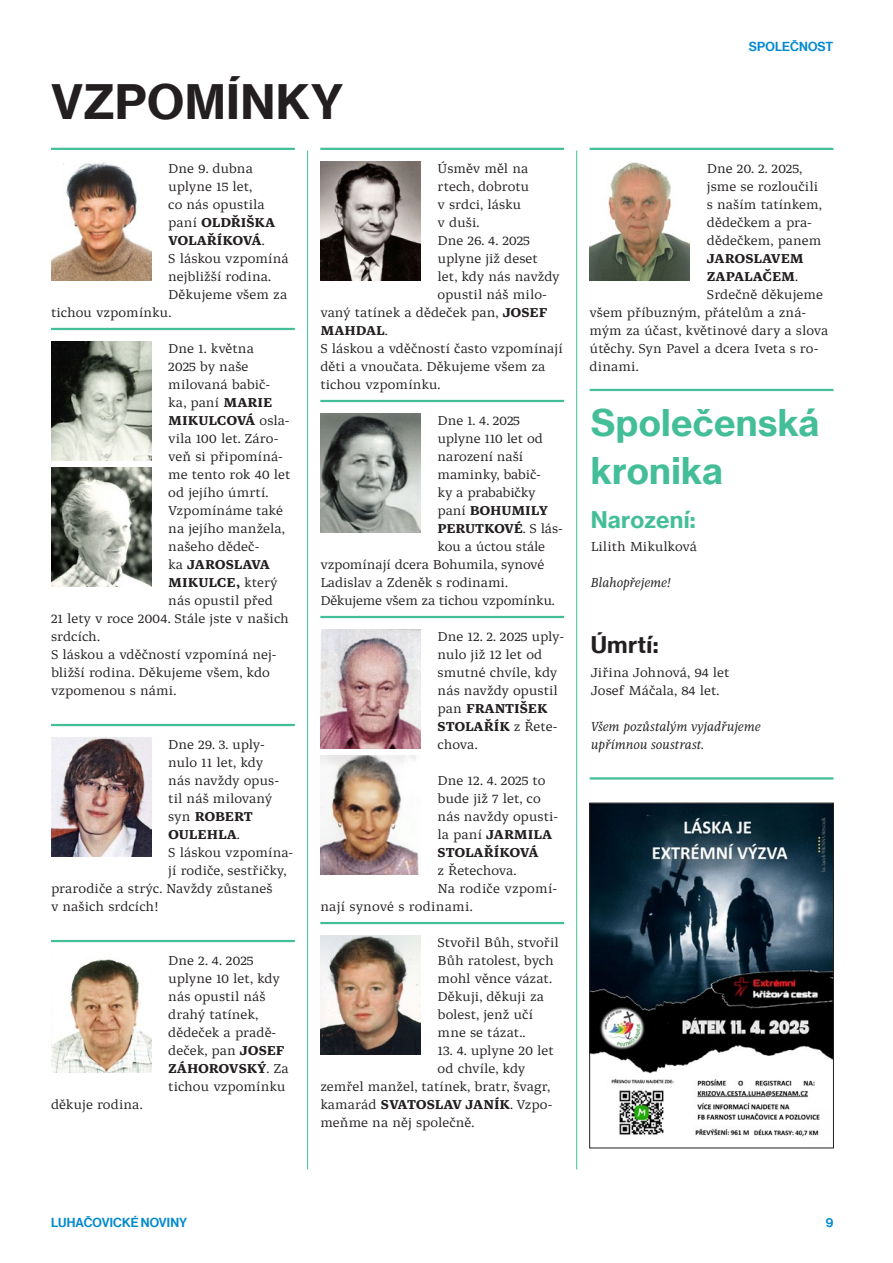
<style>
.page{position:relative;width:893px;height:1263px;background:#fff}
.page>*{position:absolute;margin:0;border:0;box-sizing:border-box;transform-origin:0 0}
.t1{font:46.5px "N Haas Grotesk TXW02 75 Bd";letter-spacing:.005em;color:#231f20}
.t2{font:36px/48px "N Haas Grotesk TXW02 75 Bd";letter-spacing:.01em;color:#44be98}
.t3{font:22.5px "N Haas Grotesk TXW02 75 Bd";letter-spacing:.01em;color:#44be98}
.t4{font:22.5px "N Haas Grotesk TXW02 75 Bd";letter-spacing:.015em;color:#231f20}
.t5{font:13.5px/18px "Novina Premium";letter-spacing:-.01em;color:#231f20}
.t6{font:700 13.5px/18px "Novina Premium";letter-spacing:-.01em;color:#231f20}
.t7{font:italic 13.5px/18px "Novina Premium";letter-spacing:-.015em;color:#231f20}
.t8{font:13.5px "Novina Premium";letter-spacing:.01em;color:#231f20}
.t9{font:12.75px "N Haas Grotesk DSW02 65 Md";letter-spacing:.01em;color:#0089cf}
.s1{font-weight:700}
.s2{font-weight:400}
</style>
<div class="page">
<hr style="left:307px;top:151px;width:1px;height:1018px;background:#44be98">
<hr style="left:576px;top:151px;width:1px;height:1018px;background:#44be98">
<hr style="left:320px;top:148px;width:244px;height:2px;background:#44be98">
<hr style="left:320px;top:400px;width:244px;height:2px;background:#44be98">
<hr style="left:320px;top:616px;width:244px;height:2px;background:#44be98">
<hr style="left:320px;top:922px;width:244px;height:2px;background:#44be98">
<img style="left:320px;top:161px;width:101px;height:119px">
<img style="left:320px;top:414px;width:101px;height:119px">
<img style="left:320px;top:630px;width:101px;height:119px">
<img style="left:320px;top:756px;width:99px;height:119px">
<img style="left:320px;top:936px;width:101px;height:119px">
<hr style="left:590px;top:389px;width:243px;height:2px;background:#44be98">
<hr style="left:590px;top:777px;width:243px;height:2px;background:#44be98">
<img style="left:591px;top:805px;width:241px;height:332px">
<div style="left:589px;top:803px;width:245px;height:345px;border:1px solid #231f20"></div>
<hr style="left:51px;top:148px;width:244px;height:2px;background:#44be98">
<hr style="left:51px;top:328px;width:244px;height:2px;background:#44be98">
<hr style="left:51px;top:724px;width:244px;height:2px;background:#44be98">
<hr style="left:51px;top:940px;width:244px;height:2px;background:#44be98">
<img style="left:51px;top:162px;width:100px;height:118px">
<img style="left:51px;top:342px;width:100px;height:119px">
<img style="left:51px;top:468px;width:100px;height:119px">
<img style="left:51px;top:738px;width:100px;height:119px">
<img style="left:51px;top:959px;width:100px;height:114px">
<hr style="left:590px;top:148px;width:243px;height:2px;background:#44be98">
<img style="left:590px;top:162px;width:100px;height:118px">
<h1 class="t1" style="left:51px;top:73px;width:294px">VZPOMÍNKY</h1>
<p class="t5" style="left:168px;top:159px;width:108px">Dne 9. dubna uplyne 15 let,<br>co nás opustila paní <span class="s1">OLDŘIŠKA<br>VOL</span></p>
<p class="t6" style="left:197px;top:231px;width:69px">AŘÍKOVÁ<span class="s2">.</span></p>
<p class="t5" style="left:168px;top:249px;width:122px">S láskou vzpomíná</p>
<p class="t5" style="left:168px;top:267px;width:105px">nejbližší rodina.</p>
<p class="t5" style="left:168px;top:285px;width:121px">Děkujeme všem za</p>
<p class="t5" style="left:51px;top:303px;width:122px">tichou vzpomínku.</p>
<p class="t5" style="left:168px;top:339px;width:104px">Dne 1. května<br>2025 by naše milovaná babič&shy;ka, paní <span class="s1">MARIE<br>MIKULCO</span></p>
<p class="t5" style="left:168px;top:411px;width:124px;text-indent:68px"><span class="s1">VÁ</span> osla&shy;vila 100 let. Záro&shy;veň si připomíná&shy;me tento rok 40 let od jejího úmrtí.<br>Vzpomínáme také na jejího manžela, našeho dědeč-<br>ka <span class="s1">JAROSL</span></p>
<p class="t6" style="left:242px;top:555px;width:29px">AVA</p>
<p class="t6" style="left:168px;top:573px;width:50px">MIKULCE</p>
<p class="t5" style="left:236px;top:573px;width:43px"><span class="s1">,</span> který</p>
<p class="t5" style="left:168px;top:591px;width:106px">nás opustil před</p>
<p class="t5" style="left:51px;top:609px;width:240px">21 lety v roce 2004. Stále jste v našich</p>
<p class="t5" style="left:51px;top:627px;width:51px">srdcích.</p>
<p class="t5" style="left:51px;top:645px;width:227px">S láskou a vděčností vzpomíná nej-</p>
<p class="t5" style="left:51px;top:663px;width:220px">bližší rodina. Děkujeme všem, kdo</p>
<p class="t5" style="left:51px;top:681px;width:127px">vzpomenou s námi.</p>
<p class="t5" style="left:168px;top:735px;width:112px">Dne 29. 3. uply&shy;nulo 11 let, kdy nás navždy opus&shy;til náš milovaný syn <span class="s1">ROBE</span></p>
<p class="t6" style="left:234px;top:807px;width:20px">RT</p>
<p class="t6" style="left:168px;top:825px;width:31px">OULEHL</p>
<p class="t6" style="left:227px;top:825px;width:15px">A<span class="s2">.</span></p>
<p class="t5" style="left:168px;top:843px;width:126px">S láskou vzpomína-</p>
<p class="t5" style="left:168px;top:861px;width:120px">jí rodiče, sestřičky,</p>
<p class="t5" style="left:51px;top:879px;width:223px">prarodiče a strýc. Navždy zůstaneš</p>
<p class="t5" style="left:51px;top:897px;width:109px">v našich srdcích!</p>
<p class="t5" style="left:51px;top:1095px;width:93px">děkuje rodina.</p>
<p class="t5" style="left:168px;top:951px;width:113px">Dne 2. 4. 2025 uplyne 10 let, kdy nás opustil náš drahý tatínek, dědeček a pradě&shy;deček, pan <span class="s1">JOSE</span></p>
<p class="t5" style="left:168px;top:1041px;width:122px;text-indent:108px"><span class="s1">F<br>ZÁHOROVSKÝ</span>. Za tichou vzpomínku</p>
<p class="t5" style="left:438px;top:159px;width:92px">Úsměv měl na</p>
<p class="t5" style="left:438px;top:177px;width:93px">rtech, dobrotu</p>
<p class="t5" style="left:438px;top:195px;width:85px">v srdci, lásku</p>
<p class="t5" style="left:438px;top:213px;width:44px">v duši.</p>
<p class="t5" style="left:438px;top:231px;width:94px">Dne 26. 4. 2025</p>
<p class="t5" style="left:438px;top:249px;width:102px">uplyne již deset</p>
<p class="t5" style="left:438px;top:267px;width:124px">let, kdy nás navždy</p>
<p class="t5" style="left:438px;top:285px;width:111px">opustil náš milo-</p>
<p class="t5" style="left:320px;top:303px;width:201px">vaný tatínek a dědeček pan, <span class="s1">JOSE</span></p>
<p class="t6" style="left:539px;top:303px;width:10px">F</p>
<p class="t5" style="left:320px;top:321px;width:244px"><span class="s1">MAHDAL</span>.<br>S láskou a vděčností často vzpomínají děti a vnoučata. Děkujeme všem za tichou vzpomínku.</p>
<p class="t5" style="left:438px;top:411px;width:84px">Dne 1. 4. 2025</p>
<p class="t5" style="left:438px;top:429px;width:107px">uplyne 110 let od</p>
<p class="t5" style="left:438px;top:447px;width:87px">narození naší</p>
<p class="t5" style="left:438px;top:465px;width:105px">maminky, babič-</p>
<p class="t5" style="left:438px;top:483px;width:99px">ky a prababičky</p>
<p class="t6" style="left:438px;top:501px;width:112px"><span class="s2">paní</span> BOHUMILY</p>
<p class="t6" style="left:438px;top:519px;width:127px">PERUTKOVÉ<span class="s2">. S lás-</span></p>
<p class="t5" style="left:438px;top:537px;width:109px">kou a úctou stále</p>
<p class="t5" style="left:320px;top:555px;width:225px">vzpomínají dcera Bohumila, synové</p>
<p class="t5" style="left:320px;top:573px;width:189px">Ladislav a Zdeněk s rodinami.</p>
<p class="t5" style="left:320px;top:591px;width:236px">Děkujeme všem za tichou vzpomínku.</p>
<p class="t5" style="left:438px;top:627px;width:128px">Dne 12. 2. 2025 uply&shy;nulo již 12 let od smutné chvíle, kdy nás navždy opustil pan <span class="s1">FRANTIŠEK<br>STOLAŘÍK</span> z Řete&shy;chova.</p>
<p class="t5" style="left:438px;top:771px;width:122px">Dne 12. 4. 2025 to bude již 7 let, co nás navždy opusti&shy;la paní <span class="s1">JARMILA<br>STOLAŘÍKOVÁ</span></p>
<p class="t5" style="left:438px;top:861px;width:81px">z Řetechova.</p>
<p class="t8" style="left:438px;top:880px;width:121px">Na rodiče vzpomí-</p>
<p class="t5" style="left:320px;top:897px;width:154px">nají synové s rodinami.</p>
<p class="t5" style="left:438px;top:933px;width:123px">Stvořil Bůh, stvořil<br>Bůh ratolest, bych mohl věnce vázat.<br>Děkuji, děkuji za bolest, jenž učí mne se tázat..</p>
<p class="t5" style="left:438px;top:1041px;width:118px">13. 4. uplyne 20 let</p>
<p class="t5" style="left:438px;top:1059px;width:89px">od chvíle, kdy</p>
<p class="t5" style="left:320px;top:1077px;width:232px">zemřel manžel, tatínek, bratr, švagr,</p>
<p class="t5" style="left:320px;top:1095px;width:106px">kamarád <span class="s1">SVATOSL</span></p>
<p class="t5" style="left:320px;top:1095px;width:234px;text-indent:123px"><span class="s1">AV JANÍK</span>. Vzpo&shy;meňme na něj společně.</p>
<p class="t9" style="left:749px;top:39px;width:78px">SPOLEČNOST</p>
<p class="t5" style="left:707px;top:159px;width:117px">Dne 20. 2. 2025, jsme se rozloučili s naším tatínkem, dědečkem a pra&shy;dědečkem, panem</p>
<p class="t6" style="left:707px;top:249px;width:38px">JAROSL</p>
<p class="t6" style="left:707px;top:249px;width:86px;text-indent:55px">AVEM<br>ZAPALAČEM</p>
<p class="t5" style="left:795px;top:267px;width:5px">.</p>
<p class="t5" style="left:707px;top:285px;width:118px">Srdečně děkujeme</p>
<p class="t5" style="left:590px;top:303px;width:218px">všem příbuzným, přátelům a zná-</p>
<p class="t5" style="left:590px;top:321px;width:240px">mým za účast, květinové dary a slova</p>
<p class="t5" style="left:590px;top:339px;width:230px">útěchy. Syn Pavel a dcera Iveta s ro-</p>
<p class="t5" style="left:590px;top:357px;width:51px">dinami.</p>
<h2 class="t2" style="left:591px;top:398px;width:230px">Společenská kronika</h2>
<h3 class="t3" style="left:591px;top:506px;width:107px">Narození:</h3>
<p class="t5" style="left:591px;top:537px;width:108px">Lilith Mikulková</p>
<p class="t7" style="left:591px;top:573px;width:82px">Blahopřejeme!</p>
<h3 class="t4" style="left:591px;top:631px;width:69px">Úmrtí:</h3>
<p class="t5" style="left:591px;top:663px;width:140px">Jiřina Johnová, 94 let<br>Josef Máčala, 84 let.</p>
<p class="t7" style="left:591px;top:717px;width:172px">Všem pozůstalým vyjadřujeme upřímnou soustrast.</p>
<p class="t9" style="left:51px;top:1215px;width:138px">LUHAČOVICKÉ NOVINY</p>
<p class="t9" style="left:826px;top:1215px;width:9px">9</p>
</div>
